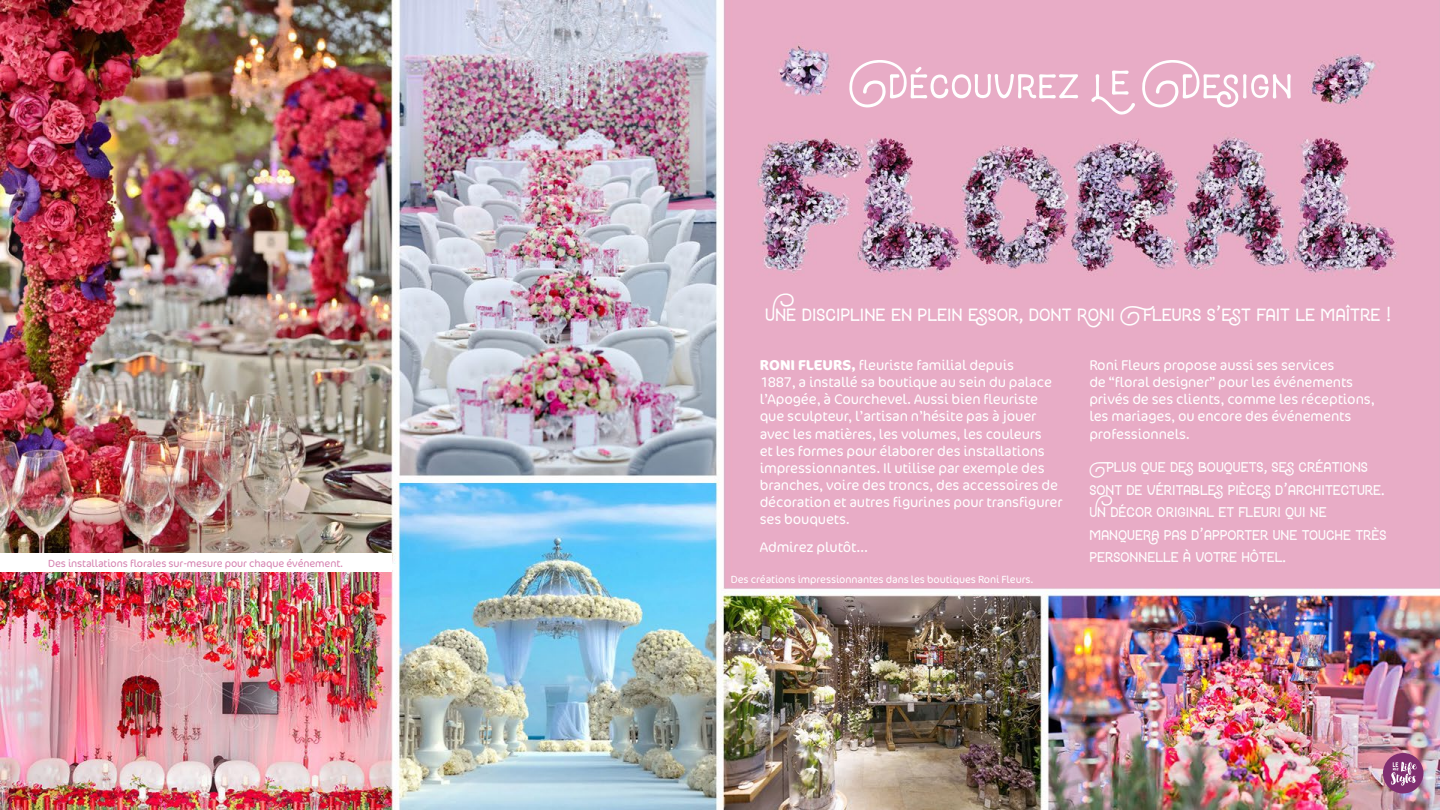
<style>
.page{position:relative;width:1440px;height:810px;background:#fff}
.page>*{position:absolute;margin:0;border:0;box-sizing:border-box;transform-origin:0 0}
.t1{font:69.75px "Foreplay";letter-spacing:.01em;color:#fff}
.t2{font:36px "Foreplay";color:#fff}
.t3{font:28.5px/22.5px "Foreplay";color:#fff}
.t4{font:300 14.25px/17.1px "Cocon OT";letter-spacing:-.01em;color:#fff}
.t5{font:300 10.5px "Cocon OT";letter-spacing:-.01em;color:#fff}
.t6{font:300 10.5px "Cocon OT";letter-spacing:-.01em;color:#d582b0}
.s1{font-weight:700}
</style>
<div class="page">
<img style="left:0;top:0;width:1440px;height:810px">
<div style="left:0;top:553px;width:392px;height:19px;background:#fff"></div>
<div style="left:1383px;top:753px;width:40px;height:41px;background:#802e70;border-radius:50%"></div>
<svg style="left:1391px;top:762px;width:26px;height:24px"></svg>
<p class="t6" style="left:48px;top:557px;width:297px">Des installations florales sur-mesure pour chaque événement.</p>
<h1 class="t1" style="left:849px;top:45px;width:446px">Découvrez Le Design</h1>
<h2 class="t2" style="left:765px;top:294px;width:628px">Une discipline en plein essor, dont Roni Fleurs s’est fait le maître !</h2>
<p class="t4" style="left:760px;top:357px;width:304px"><span class="s1">RONI FLEURS,</span> fleuriste familial depuis<br>1887, a installé sa boutique au sein du palace l’Apogée, à Courchevel. Aussi bien fleuriste que sculpteur, l’artisan n’hésite pas à jouer avec les matières, les volumes, les couleurs<br>et les formes pour élaborer des installations impressionnantes. Il utilise par exemple des branches, voire des troncs, des accessoires de décoration et autres figurines pour transfigurer ses bouquets.</p>
<p class="t4" style="left:760px;top:539px;width:110px">Admirez plutôt…</p>
<p class="t5" style="left:731px;top:574px;width:304px">Des créations impressionnantes dans les boutiques Roni Fleurs.</p>
<p class="t4" style="left:1089px;top:357px;width:287px">Roni Fleurs propose aussi ses services<br>de “floral designer” pour les événements privés de ses clients, comme les réceptions, les mariages, ou encore des événements professionnels.</p>
<h3 class="t3" style="left:1089px;top:453px;width:299px">Plus que des bouquets, ses créations sont de véritables pièces d’architecture.<br>Un décor original et fleuri qui ne manquera pas d’apporter une touche très personnelle à votre hôtel.</h3>
</div>
